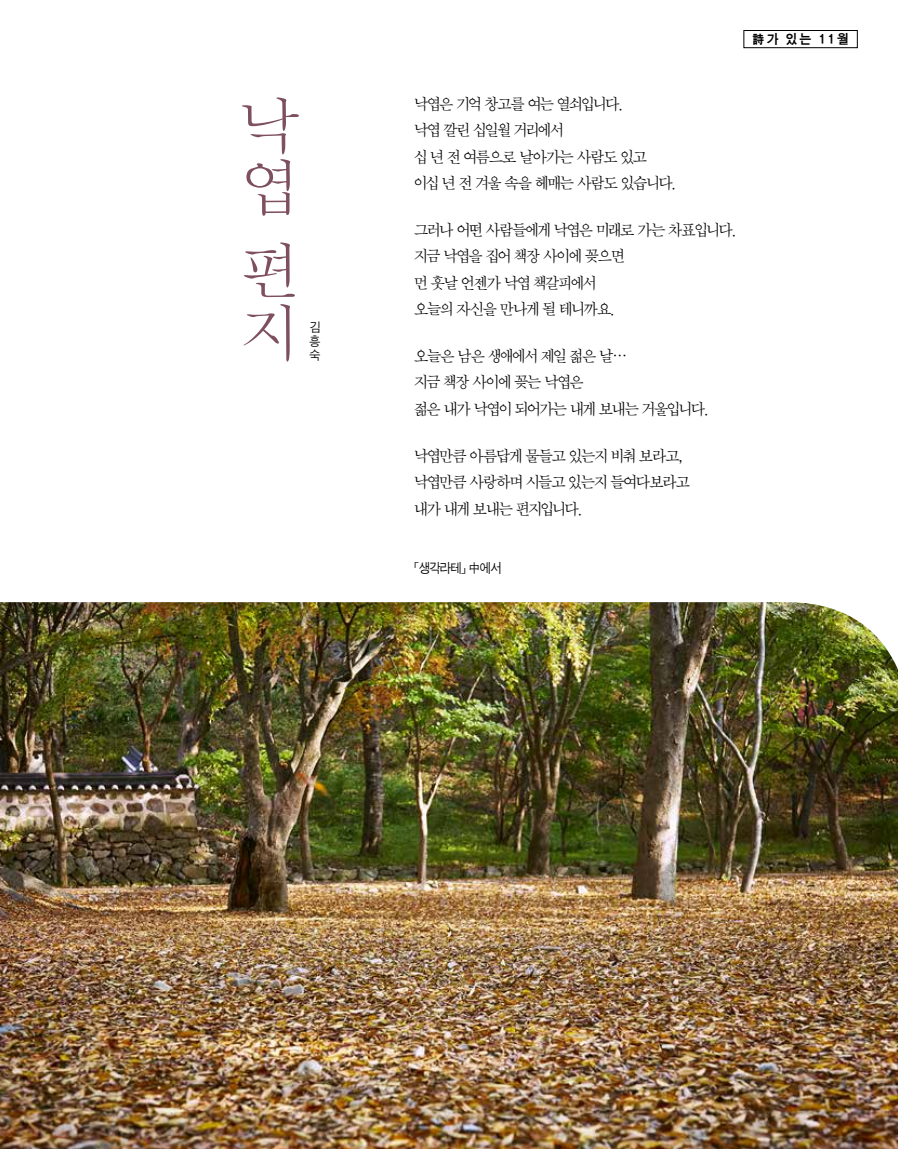
<style>
.page{position:relative;width:898px;height:1149px;background:#fff}
.page>*{position:absolute;margin:0;border:0;box-sizing:border-box;transform-origin:0 0}
.t1{font:61.8px/61.7px "YDIY Mj O310";color:#7e505f}
.t2{font:300 16.5px/26.2px "SD Myungjo Std";letter-spacing:-.025em;color:#000;scale:.95 1}
.t3{font:300 13.5px "SD Gothic Std";letter-spacing:-.02em;color:#000;scale:.95 1}
.t4{font:700 13.5px "SD Gothic Std";letter-spacing:.15em;color:#000}
.t5{font:300 12.75px/14.1px "SD Gothic Std";color:#000;text-align:justify;scale:.96 1}
</style>
<div class="page">
<img style="left:0;top:602px;width:897px;height:546px">
<div style="left:743px;top:30px;width:114px;height:18px;border:1px solid #000"></div>
<h1 class="t1" style="left:239px;top:98px;width:61px">낙 엽</h1>
<h1 class="t1" style="left:239px;top:243px;width:57px">편 지</h1>
<p class="t5" style="left:309px;top:320px;width:13px">김 흥 숙</p>
<p class="t4" style="left:752px;top:32px;width:97px">詩가 있는 11월</p>
<p class="t2" style="left:414px;top:91px;width:278px">낙엽은 기억 창고를 여는 열쇠입니다.<br>낙엽 깔린 십일월 거리에서<br>십 년 전 여름으로 날아가는 사람도 있고<br>이십 년 전 겨울 속을 헤매는 사람도 있습니다.</p>
<p class="t2" style="left:414px;top:217px;width:341px">그러나 어떤 사람들에게 낙엽은 미래로 가는 차표입니다. 지금 낙엽을 집어 책장 사이에 꽂으면<br>먼 훗날 언젠가 낙엽 책갈피에서<br>오늘의 자신을 만나게 될 테니까요.</p>
<p class="t2" style="left:414px;top:343px;width:312px">오늘은 남은 생애에서 제일 젊은 날…<br>지금 책장 사이에 꽂는 낙엽은<br>젊은 내가 낙엽이 되어가는 내게 보내는 거울입니다.</p>
<p class="t2" style="left:414px;top:443px;width:291px">낙엽만큼 아름답게 물들고 있는지 비춰 보라고, 낙엽만큼 사랑하며 시들고 있는지 들여다보라고 내가 내게 보내는 편지입니다.</p>
<p class="t3" style="left:414px;top:560px;width:93px">「생각라테」 中에서</p>
</div>
